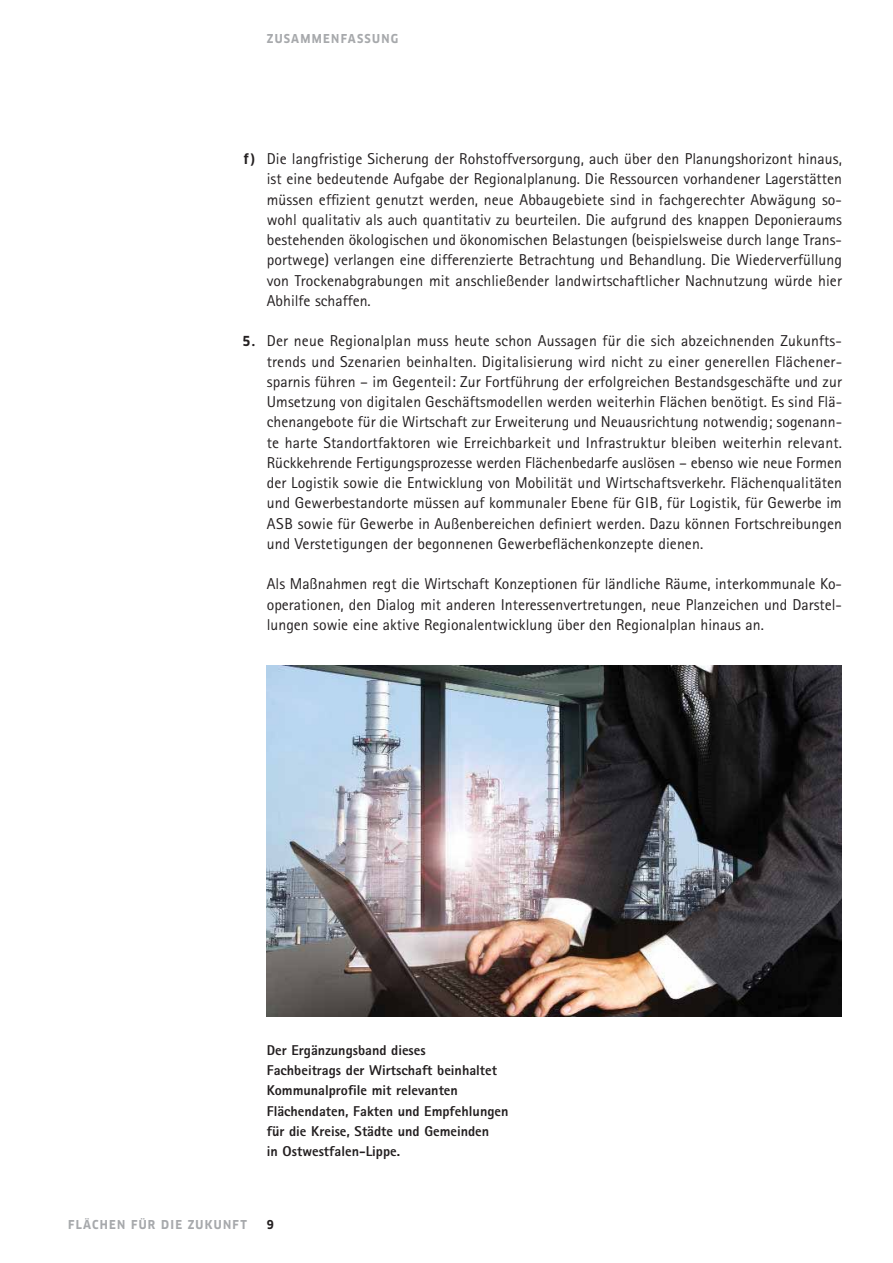
<style>
.page{position:relative;width:893px;height:1263px;background:#fff}
.page>*{position:absolute;margin:0;border:0;box-sizing:border-box;transform-origin:0 0}
.t1{font:15.75px/20.2px "Rotis Sans Serif Std";letter-spacing:.005em;color:#231f20;text-align:justify}
.t2{font:800 14.25px/20.2px "Rotis Sans Serif Std";color:#231f20}
.t3{font:700 13.5px "Clan OT Narr";color:#231f20}
.t4{font:700 12px "Clan OT Narr";letter-spacing:.105em;color:#a7a9ac}
.t5{font:700 12px "Clan OT Narr";color:#231f20}
</style>
<div class="page">
<img style="left:267px;top:666px;width:575px;height:351px">
<p class="t4" style="left:267px;top:33px;width:133px">ZUSAMMENFASSUNG</p>
<p class="t3" style="left:244px;top:154px;width:13px">f)</p>
<p class="t3" style="left:243px;top:336px;width:14px">5.</p>
<p class="t1" style="left:267px;top:150px;width:576px">Die langfristige Sicherung der Rohstoffversorgung, auch über den Planungshorizont hinaus, ist eine bedeutende Aufgabe der Regionalplanung. Die Ressourcen vorhandener Lagerstätten müssen effizient genutzt werden, neue Abbaugebiete sind in fachgerechter Abwägung so&shy;wohl qualitativ als auch quantitativ zu beurteilen. Die aufgrund des knappen Deponieraums bestehenden ökologischen und ökonomischen Belastungen (beispielsweise durch lange Trans&shy;portwege) verlangen eine differenzierte Betrachtung und Behandlung. Die Wiederverfüllung von Trockenabgrabungen mit anschließender landwirtschaftlicher Nachnutzung würde hier Abhilfe schaffen.</p>
<p class="t1" style="left:267px;top:332px;width:576px">Der neue Regionalplan muss heute schon Aussagen für die sich abzeichnenden Zukunfts&shy;trends und Szenarien beinhalten. Digitalisierung wird nicht zu einer generellen Flächener&shy;sparnis führen – im Gegenteil: Zur Fortführung der erfolgreichen Bestandsgeschäfte und zur Umsetzung von digitalen Geschäftsmodellen werden weiterhin Flächen benötigt. Es sind Flä&shy;chenangebote für die Wirtschaft zur Erweiterung und Neuausrichtung notwendig; sogenann&shy;te harte Standortfaktoren wie Erreichbarkeit und Infrastruktur bleiben weiterhin relevant.<br>Rückkehrende Fertigungsprozesse werden Flächenbedarfe auslösen – ebenso wie neue Formen der Logistik sowie die Entwicklung von Mobilität und Wirtschaftsverkehr. Flächenqualitäten und Gewerbestandorte müssen auf kommunaler Ebene für GIB, für Logistik, für Gewerbe im ASB sowie für Gewerbe in Außenbereichen definiert werden. Dazu können Fortschreibungen und Verstetigungen der begonnenen Gewerbeflächenkonzepte dienen.</p>
<p class="t1" style="left:267px;top:575px;width:576px">Als Maßnahmen regt die Wirtschaft Konzeptionen für ländliche Räume, interkommunale Ko&shy;operationen, den Dialog mit anderen Interessenvertretungen, neue Planzeichen und Darstel&shy;lungen sowie eine aktive Regionalentwicklung über den Regionalplan hinaus an.</p>
<p class="t2" style="left:267px;top:1041px;width:243px">Der Ergänzungsband dieses<br>Fachbeitrags der Wirtschaft beinhaltet Kommunalprofile mit relevanten Flächendaten, Fakten und Empfehlungen für die Kreise, Städte und Gemeinden<br>in Ostwestfalen-Lippe.</p>
<p class="t4" style="left:68px;top:1220px;width:180px">FLÄCHEN FÜR DIE ZUKUNFT</p>
<p class="t5" style="left:267px;top:1220px;width:9px">9</p>
</div>
